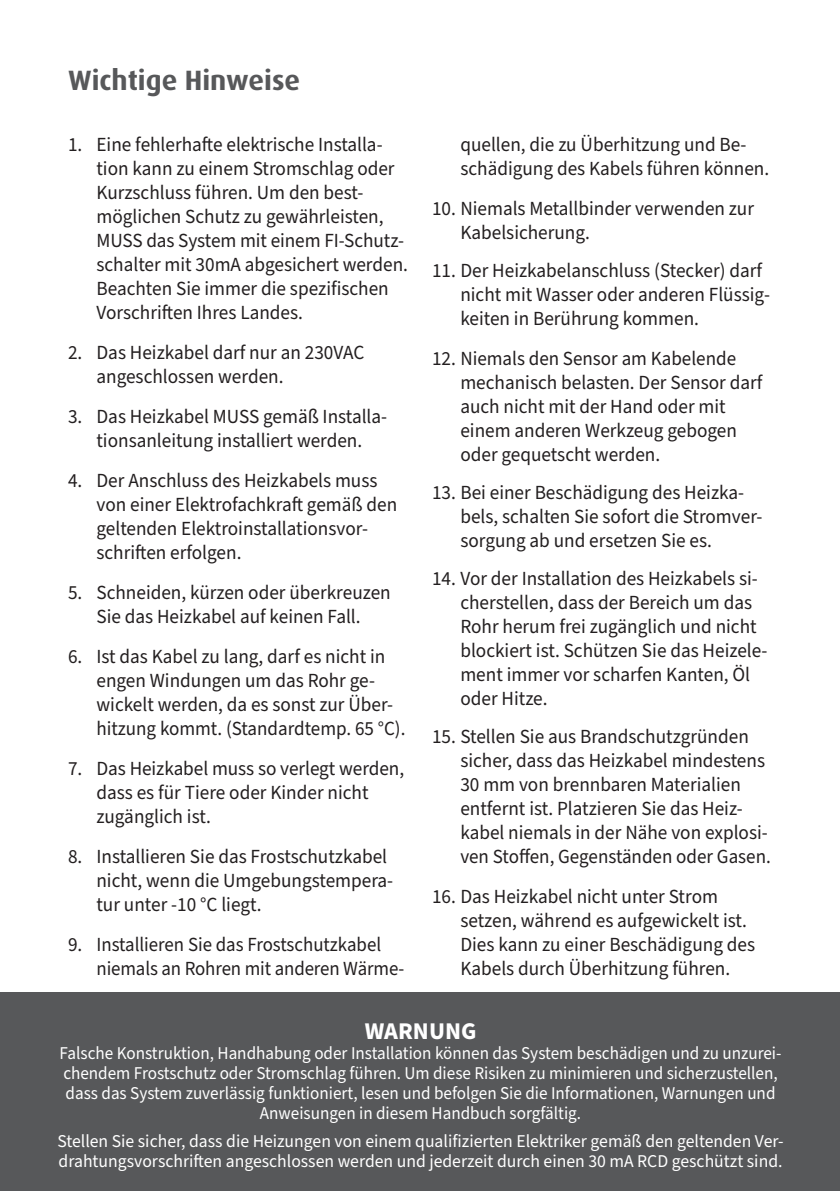
<style>
.page{position:relative;width:840px;height:1191px;background:#fff}
.page>*{position:absolute;margin:0;border:0;box-sizing:border-box;transform-origin:0 0}
.t1{font:700 28px "Dax Pro";color:#57585a}
.t2{font:700 24px "Source Sans Pro";color:#fff}
.t3{font:20px/24px "Source Sans Pro";color:#231f20;scale:.96 1}
.t4{font:18px/20px "Source Sans Pro";color:#fff;text-align:center;scale:.95 1}
.t5{font:18px/20px "Source Sans Pro";color:#fff}
.t6{font:17px "Dax Pro";color:#fff}
.s1{font-weight:700}
</style>
<div class="page">
<div style="left:0;top:992px;width:839px;height:199px;background:#57585a"></div>
<h1 class="t1" style="left:68px;top:62px;width:233px">Wichtige Hinweise</h1>
<p class="t3" style="left:96px;top:133px;width:326px;text-indent:-28px">1. Eine fehlerhafte elektrische Installa&shy;tion kann zu einem Stromschlag oder Kurzschluss führen. Um den best&shy;möglichen Schutz zu gewährleisten, MUSS das System mit einem FI-Schutz&shy;schalter mit 30mA abgesichert werden.<br>Beachten Sie immer die spezifischen Vorschriften Ihres Landes.</p>
<p class="t3" style="left:96px;top:341px;width:280px;text-indent:-28px">2. Das Heizkabel darf nur an 230VAC angeschlossen werden.</p>
<p class="t3" style="left:68px;top:405px;width:333px;text-align:center">3. Das Heizkabel MUSS gemäß Installa&shy;tionsanleitung installiert werden.</p>
<p class="t3" style="left:96px;top:469px;width:314px;text-indent:-28px">4. Der Anschluss des Heizkabels muss von einer Elektrofachkraft gemäß den geltenden Elektroinstallationsvor&shy;schriften erfolgen.</p>
<p class="t3" style="left:68px;top:581px;width:337px;text-align:center">5. Schneiden, kürzen oder überkreuzen<br>Sie das Heizkabel auf keinen Fall.</p>
<p class="t3" style="left:96px;top:645px;width:323px;text-indent:-28px">6. Ist das Kabel zu lang, darf es nicht in engen Windungen um das Rohr ge&shy;wickelt werden, da es sonst zur Über&shy;hitzung kommt. (Standardtemp. 65 °C).</p>
<p class="t3" style="left:96px;top:757px;width:322px;text-indent:-28px">7. Das Heizkabel muss so verlegt werden, dass es für Tiere oder Kinder nicht zugänglich ist.</p>
<p class="t3" style="left:96px;top:845px;width:310px;text-indent:-28px">8. Installieren Sie das Frostschutzkabel nicht, wenn die Umgebungstempera&shy;tur unter -10 °C liegt.</p>
<p class="t3" style="left:96px;top:933px;width:322px;text-indent:-28px">9. Installieren Sie das Frostschutzkabel niemals an Rohren mit anderen Wärme-</p>
<p class="t3" style="left:460px;top:133px;width:323px">quellen, die zu Überhitzung und Be&shy;schädigung des Kabels führen können.</p>
<p class="t3" style="left:460px;top:197px;width:307px;text-indent:-28px">10. Niemals Metallbinder verwenden zur<br>Kabelsicherung.</p>
<p class="t3" style="left:460px;top:259px;width:324px;text-indent:-28px">11. Der Heizkabelanschluss (Stecker) darf nicht mit Wasser oder anderen Flüssig&shy;keiten in Berührung kommen.</p>
<p class="t3" style="left:460px;top:347px;width:316px;text-indent:-28px">12. Niemals den Sensor am Kabelende mechanisch belasten. Der Sensor darf auch nicht mit der Hand oder mit einem anderen Werkzeug gebogen oder gequetscht werden.</p>
<p class="t3" style="left:460px;top:481px;width:316px;text-indent:-28px">13. Bei einer Beschädigung des Heizka&shy;bels, schalten Sie sofort die Stromver&shy;sorgung ab und ersetzen Sie es.</p>
<p class="t3" style="left:460px;top:567px;width:321px;text-indent:-28px">14. Vor der Installation des Heizkabels si&shy;cherstellen, dass der Bereich um das Rohr herum frei zugänglich und nicht blockiert ist. Schützen Sie das Heizele&shy;ment immer vor scharfen Kanten, Öl oder Hitze.</p>
<p class="t3" style="left:460px;top:725px;width:325px;text-indent:-28px">15. Stellen Sie aus Brandschutzgründen sicher, dass das Heizkabel mindestens 30 mm von brennbaren Materialien entfernt ist. Platzieren Sie das Heiz&shy;kabel niemals in der Nähe von explosi&shy;ven Stoffen, Gegenständen oder Gasen.</p>
<p class="t3" style="left:460px;top:885px;width:308px;text-indent:-28px">16. Das Heizkabel nicht unter Strom setzen, während es aufgewickelt ist.<br>Dies kann zu einer Beschädigung des Kabels durch Überhitzung führen.</p>
<p class="t2" style="left:364px;top:1014px;width:113px">WARNUNG</p>
<p class="t4" style="left:60px;top:1043px;width:761px">Falsche Konstruktion, Handhabung oder Installation können das System beschädigen und zu unzurei&shy;chendem Frostschutz oder Stromschlag führen. Um diese Risiken zu minimieren und sicherzustellen, dass das System zuverlässig funktioniert, lesen und befolgen Sie die Informationen, Warnungen und Anweisungen in diesem Handbuch sorgfältig.</p>
<p class="t5" style="left:57px;top:1131px;width:727px">Stellen Sie sicher, dass die Heizungen von einem qualifizierten Elektriker gemäß den geltenden Ver&shy;drahtungsvorschriften angeschlossen werden und jederzeit durch einen 30 mA RCD geschützt sind.</p>
<p class="t6" style="left:286px;top:1151px;width:458px">Weltweit <span class="s1">meistverkaufte Marke</span> elektrischer Fußbodenheizung</p>
</div>
